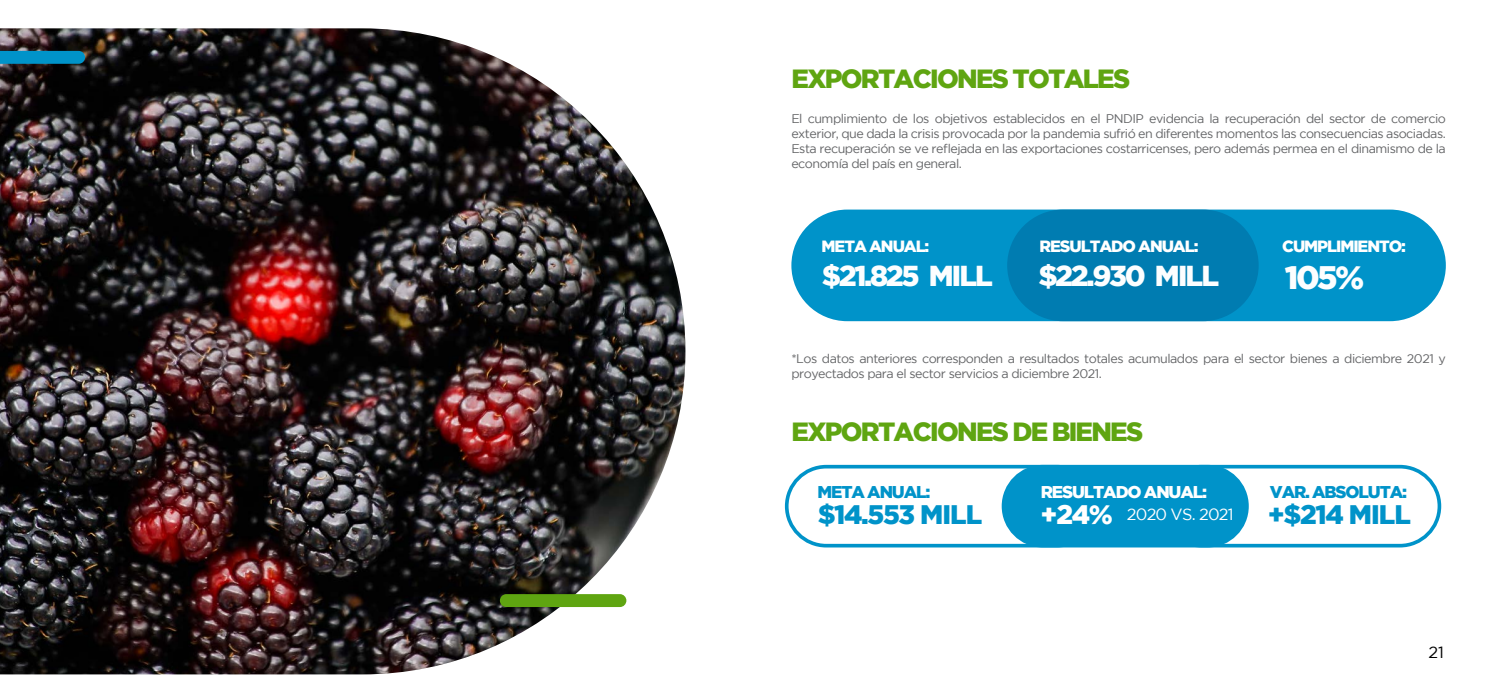
<style>
.page{position:relative;width:1489px;height:691px;background:#fff}
.page>*{position:absolute;margin:0;border:0;box-sizing:border-box;transform-origin:0 0}
.t1{font:900 32.5px "Gotham";color:#fcfeff}
.t2{font:900 28.75px "Gotham";letter-spacing:-.075em;color:#fcfeff}
.t3{font:900 26.75px "Gotham";letter-spacing:-.035em;color:#0093c9}
.t4{font:900 26.75px "Gotham";color:#fff}
.t5{font:900 26.25px "Gotham";letter-spacing:-.065em;color:#5fa511}
.t6{font:900 17px "Gotham";letter-spacing:-.065em;color:#0093c9}
.t7{font:900 17px "Gotham";letter-spacing:-.065em;color:#fff}
.t8{font:900 16.25px "Gotham";letter-spacing:-.065em;color:#fff}
.t9{font:16.25px "Gotham";letter-spacing:-.05em;color:#fff}
.t10{font:16.25px "Gotham";color:#000}
.t11{font:12.5px/15px "Gotham";letter-spacing:-.04em;color:#636466;text-align:justify}
</style>
<div class="page">
<img style="left:0;top:28px;width:685px;height:646px">
<div style="left:791px;top:210px;width:654px;height:111px;background:#0093c9;border-radius:56px"></div>
<div style="left:1007px;top:210px;width:251px;height:111px;background:#007cb1;border-radius:56px"></div>
<div style="left:784px;top:465px;width:314px;height:82px;border:4px solid #0093c9;border-radius:39px"></div>
<div style="left:1003px;top:467px;width:243px;height:79px;background:#0093c9;border-radius:39px"></div>
<div style="left:1001px;top:465px;width:247px;height:82px;border:4px solid #0093c9;border-radius:39px"></div>
<div style="left:1160px;top:465px;width:280px;height:82px;border:4px solid #0093c9;border-radius:39px"></div>
<div style="left:500px;top:594px;width:126px;height:13px;background:#5fa511;border-radius:6px"></div>
<svg style="left:0;top:51px;width:85px;height:13px"></svg>
<h3 class="t5" style="left:791px;top:64px;width:340px">EXPORTACIONES TOTALES</h3>
<p class="t11" style="left:791px;top:111px;width:656px">El cumplimiento de los objetivos establecidos en el PNDIP evidencia la recuperación del sector de comercio exterior, que dada la crisis provocada por la pandemia sufrió en diferentes momentos las consecuencias asociadas.<br>Esta recuperación se ve reflejada en las exportaciones costarricenses, pero además permea en el dinamismo de la economía del país en general.</p>
<h3 class="t8" style="left:1039px;top:237px;width:160px">RESULTADO ANUAL:</h3>
<h3 class="t8" style="left:1282px;top:237px;width:125px">CUMPLIMIENTO:</h3>
<h3 class="t8" style="left:821px;top:237px;width:109px">META ANUAL:</h3>
<h2 class="t2" style="left:821px;top:259px;width:173px">$21.825 MILL</h2>
<h2 class="t2" style="left:1038px;top:259px;width:182px">$22.930 MILL</h2>
<h1 class="t1" style="left:1284px;top:258px;width:81px">105%</h1>
<p class="t11" style="left:791px;top:351px;width:656px">*Los datos anteriores corresponden a resultados totales acumulados para el sector bienes a diciembre 2021 y proyectados para el sector servicios a diciembre 2021.</p>
<h3 class="t5" style="left:791px;top:416px;width:353px">EXPORTACIONES DE BIENES</h3>
<h3 class="t7" style="left:1040px;top:482px;width:168px">RESULTADO ANUAL:</h3>
<h3 class="t6" style="left:1269px;top:482px;width:139px">VAR. ABSOLUTA:</h3>
<h3 class="t6" style="left:817px;top:482px;width:114px">META ANUAL:</h3>
<h3 class="t3" style="left:817px;top:499px;width:166px">$14.553 MILL</h3>
<h3 class="t4" style="left:1040px;top:499px;width:74px">+24%</h3>
<h3 class="t3" style="left:1267px;top:499px;width:144px">+$214 MILL</h3>
<h3 class="t9" style="left:1126px;top:506px;width:108px">2020 VS. 2021</h3>
<h3 class="t10" style="left:1428px;top:643px;width:17px">21</h3>
</div>
